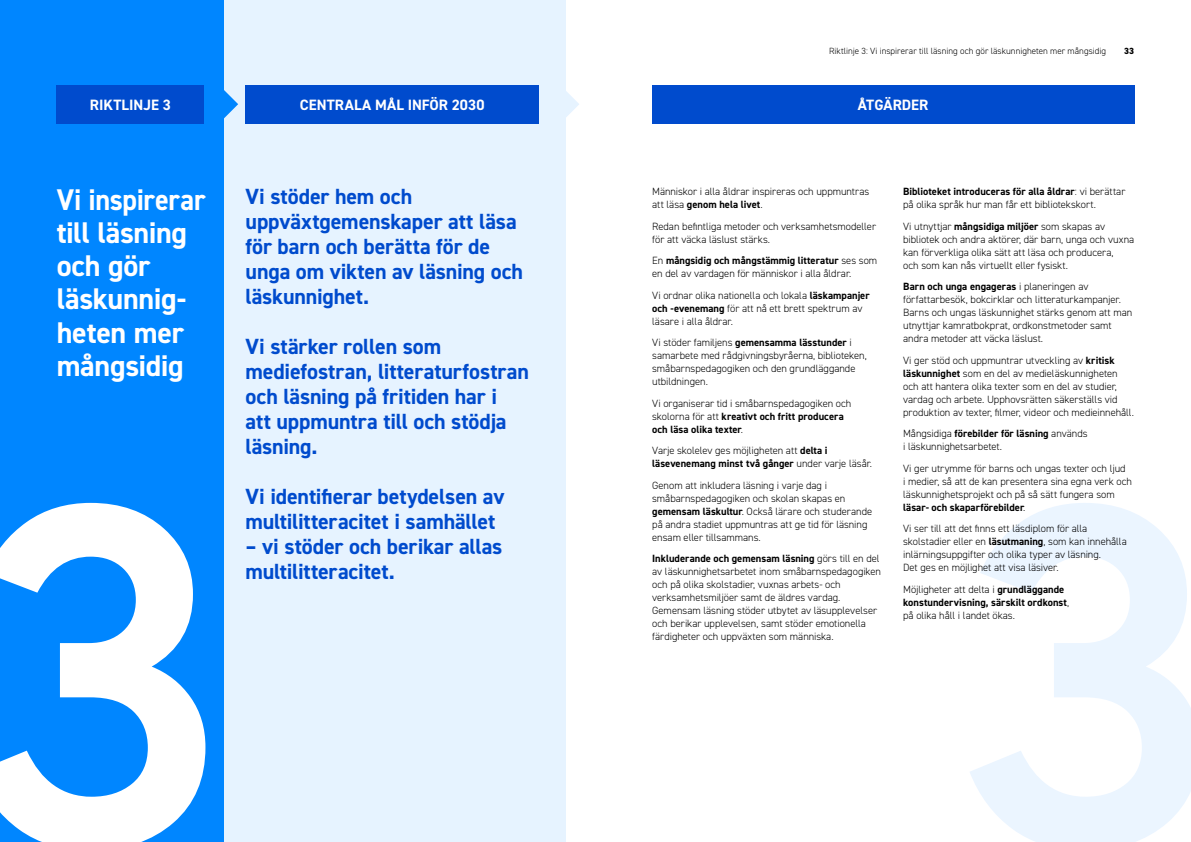
<style>
.page{position:relative;width:1191px;height:842px;background:#fff}
.page>*{position:absolute;margin:0;border:0;box-sizing:border-box;transform-origin:0 0}
.t1{font:700 30px/33px "DIN2014";letter-spacing:-.01em;color:#fff;scale:.94 1}
.t2{font:700 22px/25px "DIN2014";letter-spacing:-.005em;color:#004bcd}
.t3{font:700 15px "DIN2014";letter-spacing:.005em;color:#fff}
.t4{font:300 10.5px/13px "DIN2014";letter-spacing:-.005em;color:#000}
.t5{font:700 10.5px/13px "DIN2014";color:#000}
.t6{font:300 9px "DIN2014";color:#000}
.t7{font:800 9px "DIN2014";color:#000}
.s1{font-weight:700}
.s2{font-weight:300}
</style>
<div class="page">
<svg style="left:970px;top:503px;width:221px;height:339px"></svg>
<div style="left:0;top:0;width:224px;height:842px;background:#0086ff"></div>
<div style="left:224px;top:0;width:341px;height:842px;background:#e6f3ff"></div>
<div style="left:652px;top:85px;width:482px;height:38px;background:#004bcd"></div>
<svg style="left:224px;top:90px;width:14px;height:29px"></svg>
<div style="left:245px;top:85px;width:294px;height:38px;background:#004bcd"></div>
<div style="left:57px;top:85px;width:147px;height:38px;background:#004bcd"></div>
<svg style="left:565px;top:89px;width:14px;height:30px"></svg>
<svg style="left:0;top:503px;width:205px;height:339px;fill:#fff"></svg>
<p class="t6" style="left:829px;top:46px;width:278px">Riktlinje 3: Vi inspirerar till läsning och gör läskunnigheten mer mångsidig</p>
<p class="t7" style="left:1124px;top:45px;width:12px">33</p>
<h3 class="t3" style="left:90px;top:95px;width:82px">RIKTLINJE 3</h3>
<h3 class="t3" style="left:300px;top:95px;width:186px">CENTRALA MÅL INFÖR 2030</h3>
<h3 class="t3" style="left:858px;top:95px;width:72px">ÅTGÄRDER</h3>
<h1 class="t1" style="left:57px;top:183px;width:160px">Vi inspirerar till läsning och gör läskunnig&shy;heten mer mångsidig</h1>
<h2 class="t2" style="left:245px;top:184px;width:279px">Vi stöder hem och uppväxtgemenskaper att läsa för barn och berätta för de unga om vikten av läsning och läskunnighet.</h2>
<h2 class="t2" style="left:245px;top:334px;width:285px">Vi stärker rollen som mediefostran, litteraturfostran och läsning på fritiden har i<br>att uppmuntra till och stödja läsning.</h2>
<h2 class="t2" style="left:245px;top:484px;width:260px">Vi identifierar betydelsen av multilitteracitet i samhället</h2>
<h2 class="t2" style="left:245px;top:534px;width:258px">– vi stöder och berikar allas multilitteracitet.</h2>
<p class="t4" style="left:652px;top:185px;width:219px">Människor i alla åldrar inspireras och uppmuntras att läsa <span class="s1">genom hela livet</span>.</p>
<p class="t4" style="left:652px;top:220px;width:225px">Redan befintliga metoder och verksamhetsmodeller för att väcka läslust stärks.</p>
<p class="t4" style="left:652px;top:254px;width:227px">En <span class="s1">mångsidig och mångstämmig litteratur</span> ses som en del av vardagen för människor i alla åldrar.</p>
<p class="t4" style="left:652px;top:289px;width:219px">Vi ordnar olika nationella och lokala <span class="s1">läskampanjer och -evenemang</span> för att nå ett brett spektrum av läsare i alla åldrar.</p>
<p class="t4" style="left:652px;top:336px;width:216px">Vi stöder familjens <span class="s1">gemensamma lässtunder</span> i samarbete med rådgivningsbyråerna, biblioteken, småbarnspedagogiken och den grundläggande utbildningen.</p>
<p class="t4" style="left:652px;top:397px;width:201px">Vi organiserar tid i småbarnspedagogiken och skolorna för att <span class="s1">kreativt och fritt producera och läsa olika texter</span>.</p>
<p class="t4" style="left:652px;top:444px;width:221px">Varje skolelev ges möjligheten att <span class="s1">delta i läsevenemang minst två gånger</span> under varje läsår.</p>
<p class="t4" style="left:652px;top:479px;width:221px">Genom att inkludera läsning i varje dag i småbarnspedagogiken och skolan skapas en <span class="s1">gemensam läskultur</span>. Också lärare och studerande på andra stadiet uppmuntras att ge tid för läsning ensam eller tillsammans.</p>
<p class="t4" style="left:652px;top:552px;width:230px"><span class="s1">Inkluderande och gemensam läsning</span> görs till en del av läskunnighetsarbetet inom småbarnspedagogiken och på olika skolstadier, vuxnas arbets- och verksamhetsmiljöer samt de äldres vardag.<br>Gemensam läsning stöder utbytet av läsupplevelser och berikar upplevelsen, samt stöder emotionella färdigheter och uppväxten som människa.</p>
<p class="t4" style="left:903px;top:185px;width:224px"><span class="s1">Biblioteket introduceras för alla åldrar</span>: vi berättar på olika språk hur man får ett bibliotekskort.</p>
<p class="t4" style="left:903px;top:220px;width:233px">Vi utnyttjar <span class="s1">mångsidiga miljöer</span> som skapas av bibliotek och andra aktörer, där barn, unga och vuxna kan förverkliga olika sätt att läsa och producera,<br>och som kan nås virtuellt eller fysiskt.</p>
<p class="t4" style="left:903px;top:280px;width:231px"><span class="s1">Barn och unga engageras</span> i planeringen av författarbesök, bokcirklar och litteraturkampanjer.<br>Barns och ungas läskunnighet stärks genom att man utnyttjar kamratbokprat, ordkonstmetoder samt andra metoder att väcka läslust.</p>
<p class="t4" style="left:903px;top:354px;width:232px">Vi ger stöd och uppmuntrar utveckling av <span class="s1">kritisk läskunnighet</span> som en del av medieläskunnigheten och att hantera olika texter som en del av studier, vardag och arbete. Upphovsrätten säkerställs vid produktion av texter, filmer, videor och medieinnehåll.</p>
<p class="t4" style="left:903px;top:427px;width:186px">Mångsidiga <span class="s1">förebilder för läsning</span> används i läskunnighetsarbetet.</p>
<p class="t4" style="left:903px;top:462px;width:230px">Vi ger utrymme för barns och ungas texter och ljud<br>i medier, så att de kan presentera sina egna verk och läskunnighetsprojekt och på så sätt fungera som <span class="s1">läsar- och skaparförebilder</span>.</p>
<p class="t4" style="left:903px;top:522px;width:225px">Vi ser till att det finns ett läsdiplom för alla skolstadier eller en <span class="s1">läsutmaning</span>, som kan innehålla inlärningsuppgifter och olika typer av läsning.<br>Det ges en möjlighet att visa läsiver.</p>
<p class="t5" style="left:903px;top:583px;width:167px"><span class="s2">Möjligheter att delta i</span> grundläggande konstundervisning, särskilt ordkonst<span class="s2">, på olika håll i landet ökas.</span></p>
</div>
